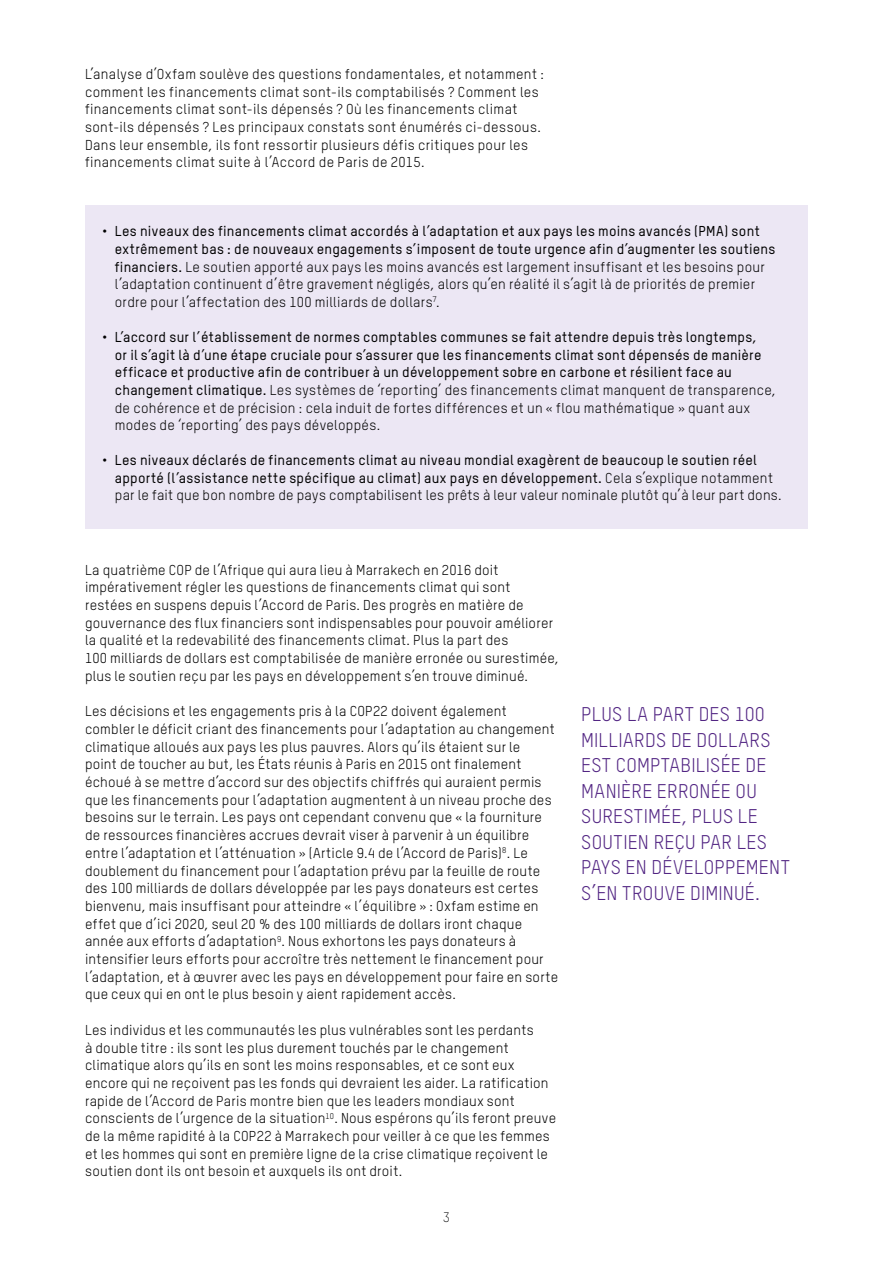
<style>
.page{position:relative;width:893px;height:1263px;background:#fff}
.page>*{position:absolute;margin:0;border:0;box-sizing:border-box;transform-origin:0 0}
.t1{font:19.5px/25.5px "Oxfam TSTARPRO";letter-spacing:.015em;color:#522583}
.t2{font:14.1px/17.7px "Oxfam TSTARPRO";letter-spacing:.02em;color:#000}
.t3{font:500 14.1px/17.7px "Oxfam TSTARPRO";letter-spacing:.02em;color:#000}
.t4{font:300 13.5px "Oxfam TSTARPRO";color:#000}
.s1{font-weight:500}
.s2{font-weight:400}
</style>
<div class="page">
<div style="left:85px;top:206px;width:723px;height:323px;background:#ece7f4"></div>
<p class="t2" style="left:85px;top:65px;width:460px">L’analyse d’Oxfam soulève des questions fondamentales, et notamment : comment les financements climat sont-ils comptabilisés ? Comment les financements climat sont-ils dépensés ? Où les financements climat sont-ils dépensés ? Les principaux constats sont énumérés ci-dessous.<br>Dans leur ensemble, ils font ressortir plusieurs défis critiques pour les financements climat suite à l’Accord de Paris de 2015.</p>
<p class="t2" style="left:115px;top:222px;width:662px;text-indent:-13px"><span class="s1">• Les niveaux des financements climat accordés à l’adaptation et aux pays les moins avancés (PMA) sont extrêmement bas : de nouveaux engagements s’imposent de toute urgence afin d’augmenter les soutiens financiers.</span> Le soutien apporté aux pays les moins avancés est largement insuffisant et les besoins pour l’adaptation continuent d’être gravement négligés, alors qu’en réalité il s’agit là de priorités de premier ordre pour l’affectation des 100 milliards de dollars<sup>7</sup>.</p>
<p class="t3" style="left:115px;top:328px;width:663px;text-indent:-13px">• L’accord sur l’établissement de normes comptables communes se fait attendre depuis très longtemps,<br>or il s’agit là d’une étape cruciale pour s’assurer que les financements climat sont dépensés de manière efficace et productive afin de contribuer à un développement sobre en carbone et résilient face au changement climatique. <span class="s2">Les systèmes de ‘reporting’ des financements climat manquent de transparence, de cohérence et de précision : cela induit de fortes différences et un « flou mathématique » quant aux modes de ‘reporting’ des pays développés.</span></p>
<p class="t3" style="left:115px;top:451px;width:668px;text-indent:-13px">• Les niveaux déclarés de financements climat au niveau mondial exagèrent de beaucoup le soutien réel apporté (l’assistance nette spécifique au climat) aux pays en développement. <span class="s2">Cela s’explique notamment par le fait que bon nombre de pays comptabilisent les prêts à leur valeur nominale plutôt qu’à leur part dons.</span></p>
<p class="t2" style="left:85px;top:561px;width:475px">La quatrième COP de l’Afrique qui aura lieu à Marrakech en 2016 doit impérativement régler les questions de financements climat qui sont restées en suspens depuis l’Accord de Paris. Des progrès en matière de gouvernance des flux financiers sont indispensables pour pouvoir améliorer la qualité et la redevabilité des financements climat. Plus la part des<br>100 milliards de dollars est comptabilisée de manière erronée ou surestimée, plus le soutien reçu par les pays en développement s’en trouve diminué.</p>
<p class="t2" style="left:85px;top:702px;width:475px">Les décisions et les engagements pris à la COP22 doivent également combler le déficit criant des financements pour l’adaptation au changement climatique alloués aux pays les plus pauvres. Alors qu’ils étaient sur le<br>point de toucher au but, les États réunis à Paris en 2015 ont finalement échoué à se mettre d’accord sur des objectifs chiffrés qui auraient permis que les financements pour l’adaptation augmentent à un niveau proche des besoins sur le terrain. Les pays ont cependant convenu que « la fourniture de ressources financières accrues devrait viser à parvenir à un équilibre entre l’adaptation et l’atténuation » (Article 9.4 de l’Accord de Paris)<sup>8</sup>. Le doublement du financement pour l’adaptation prévu par la feuille de route des 100 milliards de dollars développée par les pays donateurs est certes bienvenu, mais insuffisant pour atteindre « l’équilibre » : Oxfam estime en effet que d’ici 2020, seul 20 % des 100 milliards de dollars iront chaque année aux efforts d’adaptation<sup>9</sup>. Nous exhortons les pays donateurs à intensifier leurs efforts pour accroître très nettement le financement pour l’adaptation, et à œuvrer avec les pays en développement pour faire en sorte que ceux qui en ont le plus besoin y aient rapidement accès.</p>
<p class="t2" style="left:85px;top:1021px;width:473px">Les individus et les communautés les plus vulnérables sont les perdants<br>à double titre : ils sont les plus durement touchés par le changement climatique alors qu’ils en sont les moins responsables, et ce sont eux encore qui ne reçoivent pas les fonds qui devraient les aider. La ratification rapide de l’Accord de Paris montre bien que les leaders mondiaux sont conscients de l’urgence de la situation<sup>10</sup>. Nous espérons qu’ils feront preuve de la même rapidité à la COP22 à Marrakech pour veiller à ce que les femmes et les hommes qui sont en première ligne de la crise climatique reçoivent le soutien dont ils ont besoin et auxquels ils ont droit.</p>
<p class="t4" style="left:443px;top:1209px;width:9px">3</p>
<h1 class="t1" style="left:581px;top:701px;width:210px">PLUS LA PART DES 100<br>MILLIARDS DE DOLLARS<br>EST COMPTABILISÉE DE<br>MANIÈRE ERRONÉE OU<br>SURESTIMÉE, PLUS LE<br>SOUTIEN REÇU PAR LES<br>PAYS EN DÉVELOPPEMENT<br>S’EN TROUVE DIMINUÉ.</h1>
</div>
